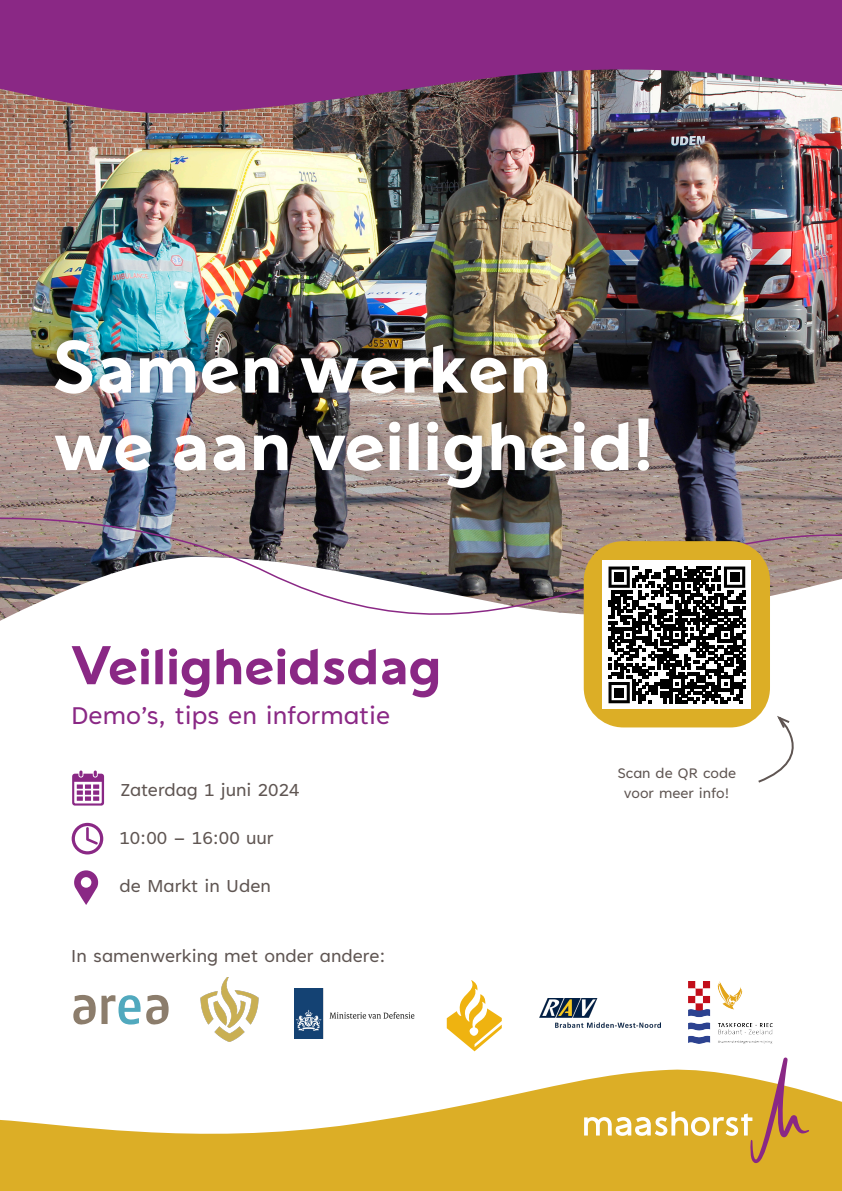
<style>
.page{position:relative;width:842px;height:1191px;background:#fff}
.page>*{position:absolute;margin:0;border:0;box-sizing:border-box;transform-origin:0 0}
.t1{font:700 70.4px "Horstenslenk";letter-spacing:.01em;color:#fff}
.t2{font:700 52px "Horstenslenk";letter-spacing:.01em;color:#8a2885}
.t3{font:28px "Tenorite";color:#8a2885}
.t4{font:20px "Tenorite";color:#5f5552}
.t5{font:16px "Tenorite";color:#5f5552}
</style>
<div class="page">
<img style="left:0;top:117px;width:842px;height:381px">
<svg style="left:0;top:1080px;width:842px;height:111px;fill:#dcae26"></svg>
<div style="left:51px;top:329px;width:604px;height:159px;background:#231f20;opacity:.25"></div>
<svg style="left:584px;top:1057px;width:225px;height:107px"></svg>
<img style="left:0;top:0;width:842px;height:117px">
<img style="left:0;top:498px;width:842px;height:201px">
<div style="left:584px;top:541px;width:186px;height:186px;background:#dcae26;border-radius:40px"></div>
<div style="left:602px;top:560px;width:149px;height:149px;background:#fff"></div>
<svg style="left:608px;top:566px;width:137px;height:137px"></svg>
<div style="left:615px;top:572px;width:9px;height:10px;background:#000"></div>
<div style="left:730px;top:572px;width:9px;height:10px;background:#000"></div>
<div style="left:615px;top:688px;width:9px;height:9px;background:#000"></div>
<svg style="left:756px;top:714px;width:38px;height:69px"></svg>
<svg style="left:72px;top:770px;width:32px;height:35px"></svg>
<svg style="left:72px;top:823px;width:31px;height:31px"></svg>
<svg style="left:74px;top:870px;width:24px;height:35px"></svg>
<svg style="left:73px;top:995px;width:96px;height:30px"></svg>
<img style="left:200px;top:977px;width:59px;height:64px">
<img style="left:295px;top:988px;width:120px;height:50px">
<svg style="left:447px;top:980px;width:55px;height:71px"></svg>
<img style="left:540px;top:999px;width:120px;height:28px">
<img style="left:689px;top:981px;width:84px;height:63px">
<p class="t1" style="left:54px;top:330px;width:499px">Samen werken</p>
<p class="t1" style="left:54px;top:407px;width:601px">we aan veiligheid!</p>
<p class="t2" style="left:71px;top:638px;width:372px">Veiligheidsdag</p>
<p class="t3" style="left:71px;top:701px;width:321px">Demo’s, tips en informatie</p>
<p class="t4" style="left:121px;top:779px;width:180px">Zaterdag 1 juni 2024</p>
<p class="t4" style="left:119px;top:827px;width:156px">10:00 – 16:00 uur</p>
<p class="t4" style="left:119px;top:875px;width:153px">de Markt in Uden</p>
<p class="t4" style="left:71px;top:945px;width:316px">In samenwerking met onder andere:</p>
<p class="t5" style="left:618px;top:765px;width:120px">Scan de QR code</p>
<p class="t5" style="left:624px;top:784px;width:107px">voor meer info!</p>
</div>
